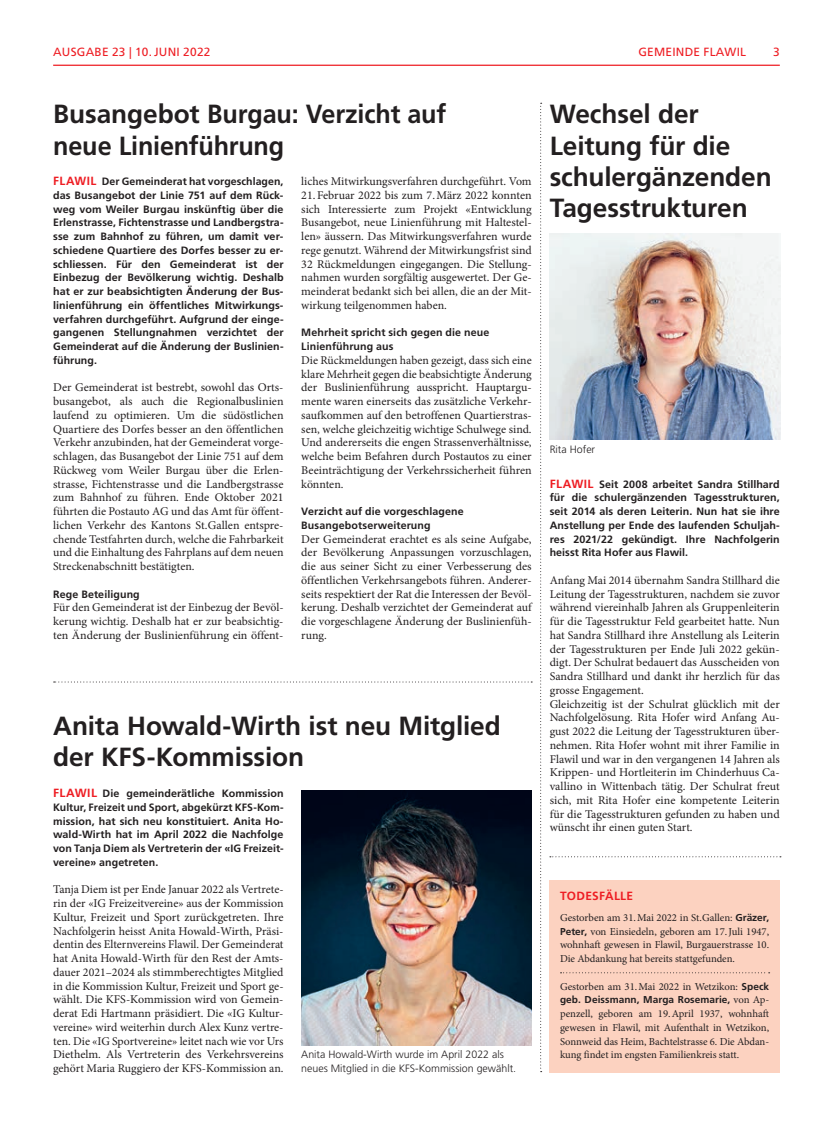
<style>
.page{position:relative;width:833px;height:1134px;background:#fff}
.page>*{position:absolute;margin:0;border:0;box-sizing:border-box;transform-origin:0 0}
.t1{font:700 26.25px/31.2px "Frutiger LT Std";letter-spacing:-.005em;color:#231f20}
.t2{font:11.88px/13.8px "Minion Pro";color:#231f20;text-align:justify}
.t3{font:11.88px "Frutiger LT Std";letter-spacing:.02em;color:#ee1d23}
.t4{font:700 11.88px "Frutiger LT Std";letter-spacing:.03em;color:#ee1d23}
.t5{font:700 10.62px/13.8px "Frutiger LT Std";letter-spacing:.005em;color:#231f20;text-align:justify}
.t6{font:10.62px/13.8px "Minion Pro";letter-spacing:-.005em;color:#231f20;text-align:justify}
.t7{font:300 10.62px/13.8px "Frutiger LT Std";color:#231f20}
.t8{font:700 10px "Frutiger LT Std";letter-spacing:.005em;color:#231f20}
.s1{font-size:11.88px;color:#ee1d23}
.s2{font-family:"Frutiger LT Std";font-weight:700;font-size:10px}
.s3{font-family:"Minion Pro";font-weight:400;font-size:10.62px}
</style>
<div class="page">
<hr style="left:53px;top:65px;width:727px;height:1px;background:#ee1d23">
<svg style="left:54px;top:681px;width:478px;height:1px"></svg>
<svg style="left:550px;top:856px;width:231px;height:1px"></svg>
<svg style="left:540px;top:103px;width:1px;height:969px"></svg>
<div style="left:549px;top:880px;width:231px;height:192px;background:#fcd2c0"></div>
<svg style="left:560px;top:972px;width:209px;height:1px"></svg>
<img style="left:550px;top:233px;width:230px;height:206px">
<img style="left:301px;top:790px;width:230px;height:255px">
<p class="t3" style="left:53px;top:45px;width:18px">AUSGABE</p>
<p class="t3" style="left:112px;top:45px;width:55px">23 | 10.JUNI</p>
<p class="t3" style="left:183px;top:45px;width:29px">2022</p>
<p class="t3" style="left:638px;top:45px;width:109px">GEMEINDE FLAWIL</p>
<p class="t3" style="left:773px;top:45px;width:8px">3</p>
<h1 class="t1" style="left:53px;top:99px;width:394px">Busangebot Burgau: Verzicht auf neue Linienführung</h1>
<p class="t5" style="left:53px;top:175px;width:232px"><span class="s1">FLAWIL</span> Der Gemeinderat hat vorgeschlagen, das Busangebot der Linie 751 auf dem Rück&shy;weg vom Weiler Burgau inskünftig über die Erlenstrasse, Fichtenstrasse und Landbergstra&shy;sse zum Bahnhof zu führen, um damit ver&shy;schiedene Quartiere des Dorfes besser zu er&shy;schliessen. Für den Gemeinderat ist der Einbezug der Bevölkerung wichtig. Deshalb hat er zur beabsichtigten Änderung der Bus&shy;linienführung ein öffentliches Mitwirkungs&shy;verfahren durchgeführt. Aufgrund der einge&shy;gangenen Stellungnahmen verzichtet der Gemeinderat auf die Änderung der Buslinien&shy;führung.</p>
<p class="t2" style="left:53px;top:381px;width:232px">Der Gemeinderat ist bestrebt, sowohl das Orts&shy;busangebot, als auch die Regionalbuslinien laufend zu optimieren. Um die südöstlichen Quartiere des Dorfes besser an den öffentlichen Verkehr anzubinden, hat der Gemeinderat vorge&shy;schlagen, das Busangebot der Linie 751 auf dem Rückweg vom Weiler Burgau über die Erlen&shy;strasse, Fichtenstrasse und die Landbergstrasse zum Bahnhof zu führen. Ende Oktober 2021 führten die Postauto AG und das Amt für öffent&shy;lichen Verkehr des Kantons St.Gallen entspre&shy;chende Testfahrten durch, welche die Fahrbarkeit und die Einhaltung des Fahrplans auf dem neuen Streckenabschnitt bestätigten.</p>
<p class="t5" style="left:53px;top:587px;width:88px">Rege Beteiligung</p>
<p class="t2" style="left:53px;top:601px;width:232px">Für den Gemeinderat ist der Einbezug der Bevöl&shy;kerung wichtig. Deshalb hat er zur beabsichtig&shy;ten Änderung der Buslinienführung ein öffent-</p>
<p class="t2" style="left:301px;top:175px;width:232px">liches Mitwirkungsverfahren durchgeführt. Vom 21.Februar 2022 bis zum 7.März 2022 konnten sich Interessierte zum Projekt «Entwicklung Busangebot, neue Linienführung mit Haltestel&shy;len» äussern. Das Mitwirkungsverfahren wurde rege genutzt. Während der Mitwirkungsfrist sind 32 Rückmeldungen eingegangen. Die Stellung&shy;nahmen wurden sorgfältig ausgewertet. Der Ge&shy;meinderat bedankt sich bei allen, die an der Mit&shy;wirkung teilgenommen haben.</p>
<p class="t5" style="left:301px;top:326px;width:189px">Mehrheit spricht sich gegen die neue<br>Linienführung aus</p>
<p class="t2" style="left:301px;top:353px;width:232px">Die Rückmeldungen haben gezeigt, dass sich eine klare Mehrheit gegen die beabsichtigte Änderung der Buslinienführung ausspricht. Hauptargu&shy;mente waren einerseits das zusätzliche Verkehr&shy;saufkommen auf den betroffenen Quartierstras&shy;sen, welche gleichzeitig wichtige Schulwege sind.<br>Und andererseits die engen Strassenverhältnisse, welche beim Befahren durch Postautos zu einer Beeinträchtigung der Verkehrssicherheit führen könnten.</p>
<p class="t5" style="left:301px;top:505px;width:164px">Verzicht auf die vorgeschlagene<br>Busangebotserweiterung</p>
<p class="t2" style="left:301px;top:532px;width:232px">Der Gemeinderat erachtet es als seine Aufgabe, der Bevölkerung Anpassungen vorzuschlagen, die aus seiner Sicht zu einer Verbesserung des öffentlichen Verkehrsangebots führen. Anderer&shy;seits respektiert der Rat die Interessen der Bevöl&shy;kerung. Deshalb verzichtet der Gemeinderat auf die vorgeschlagene Änderung der Buslinienfüh&shy;rung.</p>
<h1 class="t1" style="left:53px;top:711px;width:449px">Anita Howald-Wirth ist neu Mitglied der KFS-Kommission</h1>
<p class="t5" style="left:53px;top:786px;width:232px"><span class="s1">FLAWIL</span> Die gemeinderätliche Kommission Kultur, Freizeit und Sport, abgekürzt KFS-Kom&shy;mission, hat sich neu konstituiert. Anita Ho&shy;wald-Wirth hat im April 2022 die Nachfolge von Tanja Diem als Vertreterin der «IG Freizeit&shy;vereine» angetreten.</p>
<p class="t2" style="left:53px;top:883px;width:232px">Tanja Diem ist per Ende Januar 2022 als Vertrete&shy;rin der «IG Freizeitvereine» aus der Kommission Kultur, Freizeit und Sport zurückgetreten. Ihre Nachfolgerin heisst Anita Howald-Wirth, Präsi&shy;dentin des Elternvereins Flawil. Der Gemeinderat hat Anita Howald-Wirth für den Rest der Amts&shy;dauer 2021–2024 als stimmberechtigtes Mitglied in die Kommission Kultur, Freizeit und Sport ge&shy;wählt. Die KFS-Kommission wird von Gemein&shy;derat Edi Hartmann präsidiert. Die «IG Kultur&shy;vereine» wird weiterhin durch Alex Kunz vertre&shy;ten. Die «IG Sportvereine» leitet nach wie vor Urs Diethelm. Als Vertreterin des Verkehrsvereins gehört Maria Ruggiero der KFS-Kommission an.</p>
<p class="t7" style="left:301px;top:1048px;width:216px">Anita Howald-Wirth wurde im April 2022 als neues Mitglied in die KFS-Kommission gewählt.</p>
<h1 class="t1" style="left:550px;top:99px;width:224px">Wechsel der<br>Leitung für die schulergänzenden<br>Tagesstrukturen</h1>
<p class="t7" style="left:550px;top:443px;width:47px">Rita Hofer</p>
<p class="t5" style="left:549px;top:477px;width:232px"><span class="s1">FLAWIL</span> Seit 2008 arbeitet Sandra Stillhard für die schulergänzenden Tagesstrukturen, seit 2014 als deren Leiterin. Nun hat sie ihre Anstellung per Ende des laufenden Schuljah&shy;res 2021/22 gekündigt. Ihre Nachfolgerin heisst Rita Hofer aus Flawil.</p>
<p class="t2" style="left:550px;top:573px;width:232px;text-align:left">Anfang Mai 2014 übernahm Sandra Stillhard die Leitung der Tagesstrukturen, nachdem sie zuvor während viereinhalb Jahren als Gruppenleiterin für die Tagesstruktur Feld gearbeitet hatte. Nun hat Sandra Stillhard ihre Anstellung als Leiterin der Tagesstrukturen per Ende Juli 2022 gekün&shy;digt. Der Schulrat bedauert das Ausscheiden von Sandra Stillhard und dankt ihr herzlich für das grosse Engagement.<br>Gleichzeitig ist der Schulrat glücklich mit der Nachfolgelösung. Rita Hofer wird Anfang Au&shy;gust 2022 die Leitung der Tagesstrukturen über&shy;nehmen. Rita Hofer wohnt mit ihrer Familie in Flawil und war in den vergangenen 14 Jahren als Krippen- und Hortleiterin im Chinderhuus Ca&shy;vallino in Wittenbach tätig. Der Schulrat freut sich, mit Rita Hofer eine kompetente Leiterin für die Tagesstrukturen gefunden zu haben und wünscht ihr einen guten Start.</p>
<p class="t4" style="left:560px;top:889px;width:75px">TODESFÄLLE</p>
<p class="t6" style="left:560px;top:911px;width:211px">Gestorben am 31.Mai 2022 in St.Gallen: <span class="s2">Gräzer, Peter,</span> von Einsiedeln, geboren am 17.Juli 1947, wohnhaft gewesen in Flawil, Burgauerstrasse 10.<br>Die Abdankung hat bereits stattgefunden.</p>
<p class="t6" style="left:560px;top:979px;width:211px">Gestorben am 31.Mai 2022 in Wetzikon: <span class="s2">Speck</span></p>
<p class="t8" style="left:560px;top:994px;width:211px">geb. Deissmann, Marga Rosemarie, <span class="s3">von Ap-</span></p>
<p class="t6" style="left:560px;top:1007px;width:211px">penzell, geboren am 19.April 1937, wohnhaft gewesen in Flawil, mit Aufenthalt in Wetzikon, Sonnweid das Heim, Bachtelstrasse 6. Die Abdan&shy;kung findet im engsten Familienkreis statt.</p>
</div>
